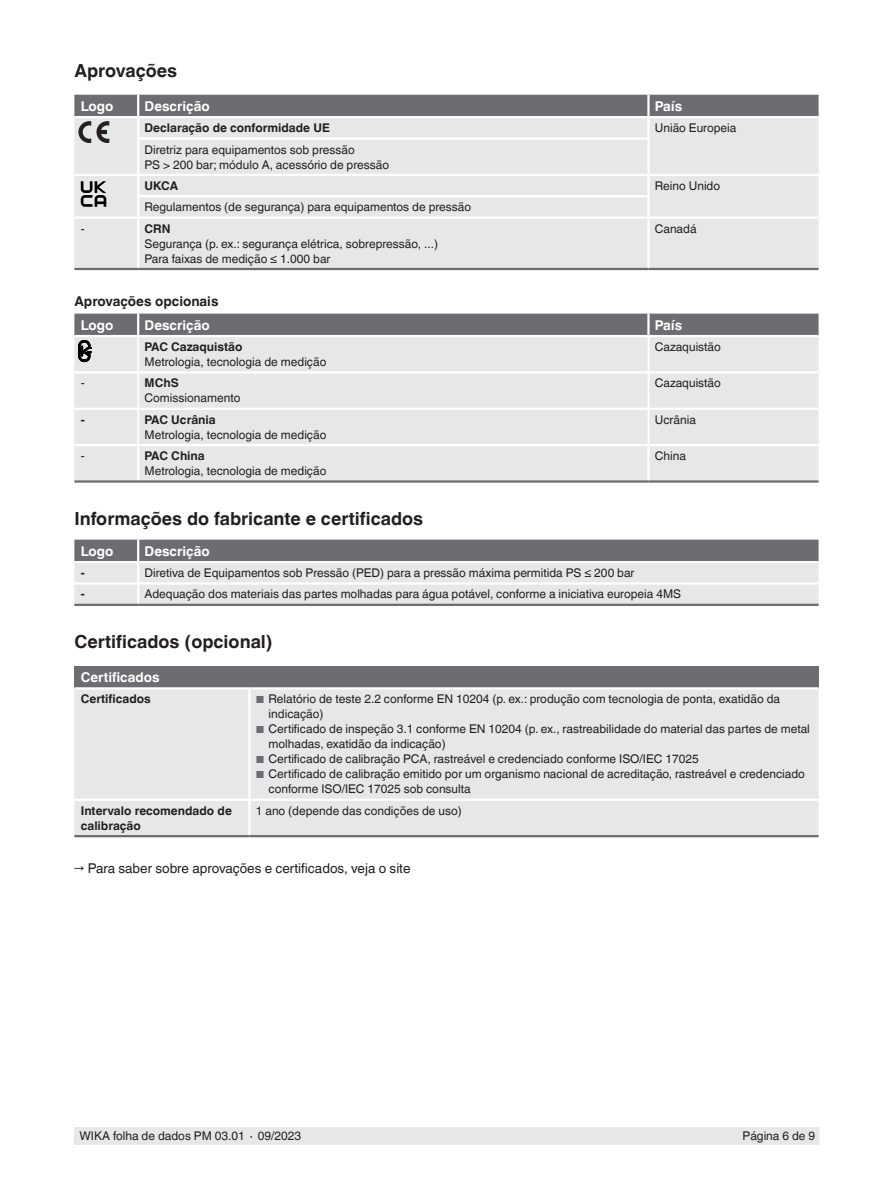
<style>
.page{position:relative;width:893px;height:1188px;background:#fff}
.page>*{position:absolute;margin:0;border:0;box-sizing:border-box;transform-origin:0 0}
.t1{font:700 18px "Helvetica World";color:#231f20}
.t2{font:700 13.5px "Helvetica World";color:#fff}
.t3{font:13.5px "Helvetica World";color:#231f20}
.t4{font:700 13.5px "Helvetica World";color:#231f20}
.t5{font:12px/15px "Helvetica World";color:#231f20}
.t6{font:700 12px/15px "Helvetica World";color:#231f20}
.s1{font-size:10.2px;color:#6c6d70}
</style>
<div class="page">
<div style="left:74px;top:1127px;width:745px;height:18px;background:#e6e7e9"></div>
<div style="left:74px;top:142px;width:745px;height:126px;background:#e6e7e9"></div>
<hr style="left:138px;top:174px;width:510px;height:2px;background:#fff">
<svg style="left:137px;top:176px;width:2px;height:40px"></svg>
<hr style="left:647px;top:176px;width:3px;height:19px;background:#fff">
<hr style="left:647px;top:197px;width:3px;height:19px;background:#fff">
<hr style="left:137px;top:195px;width:513px;height:2px;background:#fff">
<hr style="left:137px;top:140px;width:2px;height:34px;background:#fff">
<hr style="left:74px;top:174px;width:64px;height:2px;background:#fff">
<hr style="left:647px;top:140px;width:3px;height:34px;background:#fff">
<hr style="left:648px;top:174px;width:171px;height:2px;background:#fff">
<hr style="left:74px;top:216px;width:64px;height:3px;background:#fff">
<hr style="left:138px;top:216px;width:510px;height:3px;background:#fff">
<hr style="left:648px;top:216px;width:171px;height:3px;background:#fff">
<hr style="left:74px;top:268px;width:64px;height:2px;background:#6c6d70">
<hr style="left:138px;top:268px;width:510px;height:2px;background:#6c6d70">
<hr style="left:648px;top:268px;width:171px;height:2px;background:#6c6d70">
<hr style="left:647px;top:219px;width:3px;height:49px;background:#fff">
<hr style="left:137px;top:219px;width:2px;height:49px;background:#fff">
<svg style="left:81px;top:181px;width:25px;height:26px"></svg>
<div style="left:74px;top:362px;width:745px;height:118px;background:#e6e7e9"></div>
<hr style="left:137px;top:446px;width:2px;height:34px;background:#fff">
<hr style="left:647px;top:446px;width:3px;height:34px;background:#fff">
<hr style="left:139px;top:408px;width:509px;height:2px;background:#fff">
<hr style="left:649px;top:408px;width:170px;height:2px;background:#fff">
<hr style="left:74px;top:408px;width:63px;height:2px;background:#fff">
<hr style="left:74px;top:444px;width:64px;height:2px;background:#fff">
<hr style="left:138px;top:444px;width:510px;height:2px;background:#fff">
<hr style="left:648px;top:444px;width:171px;height:2px;background:#fff">
<hr style="left:74px;top:371px;width:63px;height:3px;background:#fff">
<hr style="left:139px;top:371px;width:509px;height:3px;background:#fff">
<hr style="left:649px;top:371px;width:170px;height:3px;background:#fff">
<hr style="left:74px;top:480px;width:64px;height:3px;background:#6c6d70">
<hr style="left:138px;top:480px;width:510px;height:3px;background:#6c6d70">
<hr style="left:648px;top:480px;width:171px;height:3px;background:#6c6d70">
<hr style="left:137px;top:337px;width:2px;height:35px;background:#fff">
<hr style="left:648px;top:337px;width:1px;height:35px;background:#fff">
<hr style="left:137px;top:372px;width:2px;height:37px;background:#fff">
<hr style="left:648px;top:372px;width:1px;height:37px;background:#fff">
<hr style="left:137px;top:409px;width:2px;height:35px;background:#fff">
<hr style="left:648px;top:409px;width:1px;height:35px;background:#fff">
<svg style="left:74px;top:540px;width:745px;height:64px;background:#bfc0c2"></svg>
<hr style="left:74px;top:604px;width:64px;height:2px;background:#6c6d70">
<hr style="left:138px;top:604px;width:681px;height:2px;background:#6c6d70">
<hr style="left:137px;top:540px;width:2px;height:21px;background:#fff">
<div style="left:74px;top:666px;width:745px;height:22px;background:#6c6d70"></div>
<div style="left:74px;top:690px;width:745px;height:145px;background:#e6e7e9"></div>
<hr style="left:74px;top:687px;width:177px;height:3px;background:#fff">
<hr style="left:251px;top:687px;width:568px;height:3px;background:#fff">
<hr style="left:248px;top:690px;width:3px;height:109px;background:#fff">
<hr style="left:74px;top:835px;width:175px;height:2px;background:#6c6d70">
<hr style="left:249px;top:835px;width:570px;height:2px;background:#6c6d70">
<hr style="left:74px;top:799px;width:177px;height:2px;background:#fff">
<hr style="left:251px;top:799px;width:568px;height:2px;background:#fff">
<hr style="left:248px;top:801px;width:3px;height:34px;background:#fff">
<svg style="left:74px;top:95px;width:745px;height:47px;background:#b0b1b3"></svg>
<svg style="left:74px;top:314px;width:745px;height:48px;background:#b1b2b4"></svg>
<h1 class="t1" style="left:74px;top:60px;width:104px">Aprovações</h1>
<p class="t2" style="left:81px;top:98px;width:34px">Logo</p>
<p class="t2" style="left:145px;top:98px;width:67px">Descrição</p>
<p class="t2" style="left:655px;top:98px;width:29px">País</p>
<p class="t6" style="left:145px;top:120px;width:187px">Declaração de conformidade UE</p>
<p class="t5" style="left:655px;top:120px;width:83px">União Europeia</p>
<p class="t5" style="left:145px;top:142px;width:246px">Diretriz para equipamentos sob pressão<br>PS &gt; 200 bar; módulo A, acessório de pressão</p>
<p class="t6" style="left:145px;top:178px;width:35px">UKCA</p>
<p class="t5" style="left:655px;top:178px;width:67px">Reino Unido</p>
<p class="t5" style="left:145px;top:200px;width:328px">Regulamentos (de segurança) para equipamentos de pressão</p>
<p class="t5" style="left:81px;top:221px;width:5px">-</p>
<p class="t6" style="left:145px;top:221px;width:27px">CRN</p>
<p class="t5" style="left:145px;top:236px;width:295px">Segurança (p. ex.: segurança elétrica, sobrepressão, ...)<br>Para faixas de medição ≤ 1.000 bar</p>
<p class="t5" style="left:655px;top:221px;width:43px">Canadá</p>
<p class="t4" style="left:74px;top:294px;width:146px">Aprovações opcionais</p>
<p class="t2" style="left:81px;top:317px;width:34px">Logo</p>
<p class="t2" style="left:145px;top:317px;width:67px">Descrição</p>
<p class="t2" style="left:655px;top:317px;width:29px">País</p>
<p class="t6" style="left:145px;top:339px;width:99px">PAC Cazaquistão</p>
<p class="t5" style="left:145px;top:354px;width:183px">Metrologia, tecnologia de medição</p>
<p class="t5" style="left:655px;top:339px;width:68px">Cazaquistão</p>
<p class="t5" style="left:81px;top:376px;width:5px">-</p>
<p class="t6" style="left:145px;top:376px;width:36px">MChS</p>
<p class="t5" style="left:145px;top:391px;width:97px">Comissionamento</p>
<p class="t5" style="left:655px;top:376px;width:68px">Cazaquistão</p>
<p class="t6" style="left:81px;top:412px;width:5px">-</p>
<p class="t6" style="left:145px;top:412px;width:73px">PAC Ucrânia</p>
<p class="t5" style="left:145px;top:427px;width:183px">Metrologia, tecnologia de medição</p>
<p class="t5" style="left:655px;top:412px;width:43px">Ucrânia</p>
<p class="t5" style="left:81px;top:449px;width:5px">-</p>
<p class="t6" style="left:145px;top:449px;width:62px">PAC China</p>
<p class="t5" style="left:145px;top:464px;width:183px">Metrologia, tecnologia de medição</p>
<p class="t5" style="left:655px;top:449px;width:33px">China</p>
<h1 class="t1" style="left:74px;top:508px;width:350px">Informações do fabricante e certificados</h1>
<p class="t2" style="left:81px;top:543px;width:34px">Logo</p>
<p class="t2" style="left:145px;top:543px;width:67px">Descrição</p>
<p class="t6" style="left:81px;top:565px;width:5px">-</p>
<p class="t5" style="left:145px;top:565px;width:491px">Diretiva de Equipamentos sob Pressão (PED) para a pressão máxima permitida PS ≤ 200 bar</p>
<p class="t6" style="left:81px;top:587px;width:5px">-</p>
<p class="t5" style="left:145px;top:587px;width:538px">Adequação dos materiais das partes molhadas para água potável, conforme a iniciativa europeia 4MS</p>
<h1 class="t1" style="left:74px;top:631px;width:200px">Certificados (opcional)</h1>
<p class="t2" style="left:81px;top:669px;width:80px">Certificados</p>
<p class="t6" style="left:81px;top:692px;width:72px">Certificados</p>
<p class="t5" style="left:269px;top:692px;width:513px;text-indent:-13px"><span class="s1">■</span> Relatório de teste 2.2 conforme EN 10204 (p. ex.: produção com tecnologia de ponta, exatidão da indicação)</p>
<p class="t5" style="left:269px;top:722px;width:543px;text-indent:-13px"><span class="s1">■</span> Certificado de inspeção 3.1 conforme EN 10204 (p. ex., rastreabilidade do material das partes de metal molhadas, exatidão da indicação)</p>
<p class="t5" style="left:256px;top:752px;width:444px"><span class="s1">■</span> Certificado de calibração PCA, rastreável e credenciado conforme ISO/IEC 17025</p>
<p class="t5" style="left:269px;top:767px;width:538px;text-indent:-13px"><span class="s1">■</span> Certificado de calibração emitido por um organismo nacional de acreditação, rastreável e credenciado conforme ISO/IEC 17025 sob consulta</p>
<p class="t6" style="left:81px;top:803px;width:153px">Intervalo recomendado de calibração</p>
<p class="t5" style="left:256px;top:803px;width:207px">1 ano (depende das condições de uso)</p>
<p class="t3" style="left:74px;top:861px;width:338px">→ Para saber sobre aprovações e certificados, veja o site</p>
<p class="t5" style="left:80px;top:1129px;width:223px">WIKA folha de dados PM 03.01 ∙ 09/2023</p>
<p class="t5" style="left:743px;top:1129px;width:74px">Página 6 de 9</p>
</div>
